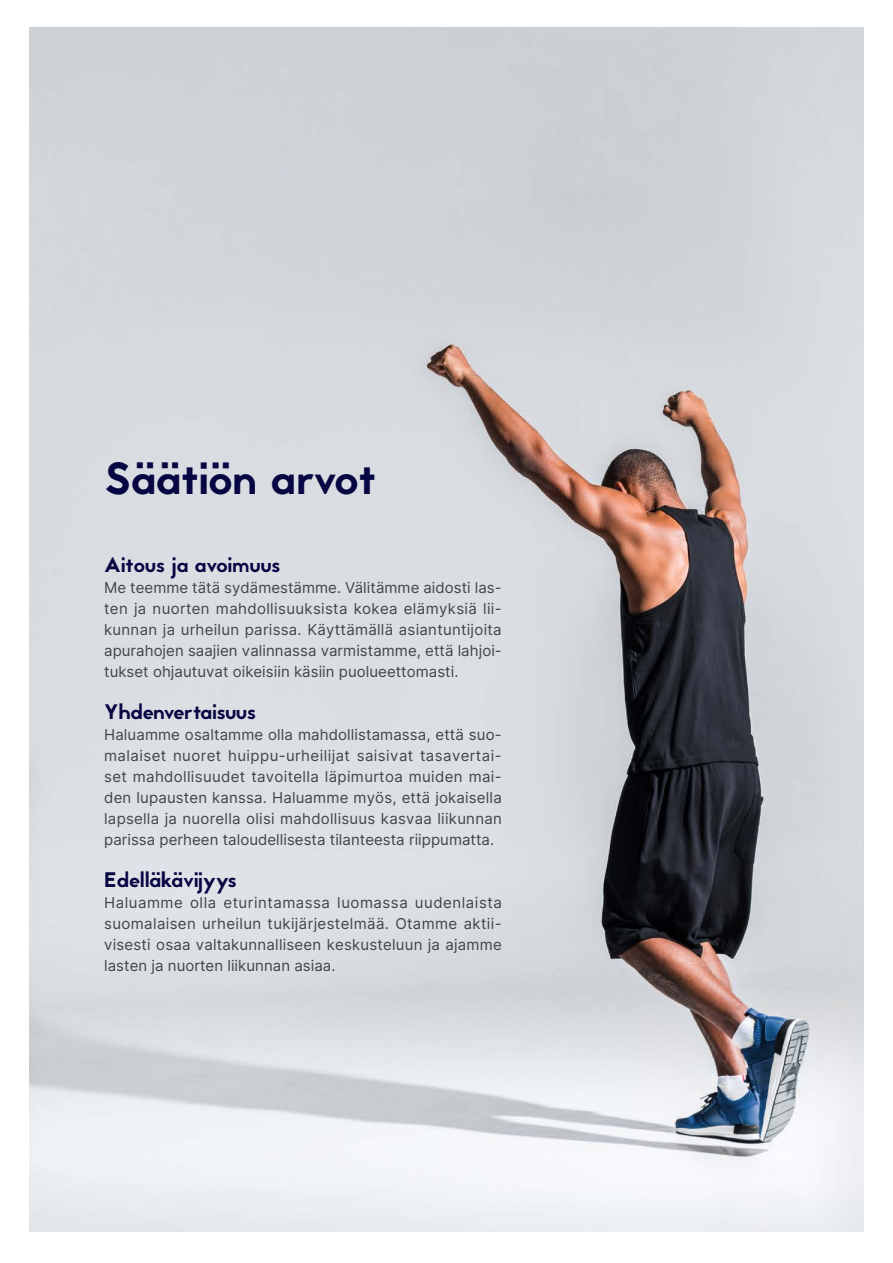
<style>
.page{position:relative;width:893px;height:1263px;background:#fff}
.page>*{position:absolute;margin:0;border:0;box-sizing:border-box;transform-origin:0 0}
.t1{font:45px "Jaapokki";letter-spacing:.005em;color:#060643}
.t2{font:21px "Jaapokki";letter-spacing:.005em;color:#060643}
.t3{font:15px/21px "Inter";letter-spacing:.005em;color:#414546;text-align:justify}
</style>
<div class="page">
<img style="left:30px;top:28px;width:833px;height:1203px">
<h1 class="t1" style="left:104px;top:447px;width:273px">Säätiön arvot</h1>
<h2 class="t2" style="left:104px;top:550px;width:177px">Aitous ja avoimuus</h2>
<p class="t3" style="left:104px;top:576px;width:399px">Me teemme tätä sydämestämme. Välitämme aidosti las&shy;ten ja nuorten mahdollisuuksista kokea elämyksiä lii&shy;kunnan ja urheilun parissa. Käyttämällä asiantuntijoita apurahojen saajien valinnassa varmistamme, että lahjoi&shy;tukset ohjautuvat oikeisiin käsiin puolueettomasti.</p>
<h2 class="t2" style="left:104px;top:697px;width:153px">Yhdenvertaisuus</h2>
<p class="t3" style="left:104px;top:723px;width:399px">Haluamme osaltamme olla mahdollistamassa, että suo&shy;malaiset nuoret huippu-urheilijat saisivat tasavertai&shy;set mahdollisuudet tavoitella läpimurtoa muiden mai&shy;den lupausten kanssa. Haluamme myös, että jokaisella lapsella ja nuorella olisi mahdollisuus kasvaa liikunnan parissa perheen taloudellisesta tilanteesta riippumatta.</p>
<h2 class="t2" style="left:104px;top:865px;width:134px">Edelläkävijyys</h2>
<p class="t3" style="left:104px;top:891px;width:399px">Haluamme olla eturintamassa luomassa uudenlaista suomalaisen urheilun tukijärjestelmää. Otamme aktii&shy;visesti osaa valtakunnalliseen keskusteluun ja ajamme lasten ja nuorten liikunnan asiaa.</p>
</div>
